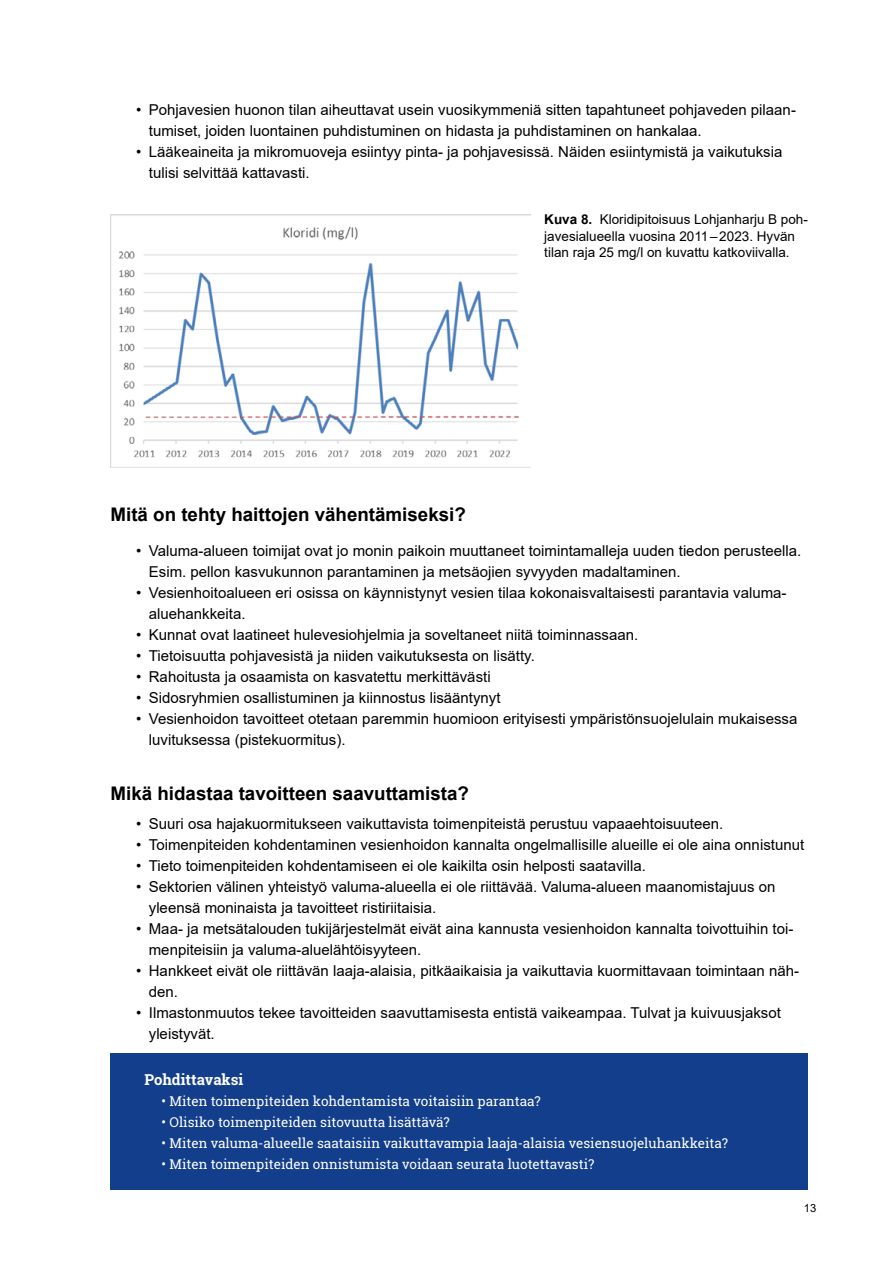
<style>
.page{position:relative;width:893px;height:1263px;background:#fff}
.page>*{position:absolute;margin:0;border:0;box-sizing:border-box;transform-origin:0 0}
.OTS_3_ei_sis{font:700 18.75px "Arial";color:#000}
.Lista{font:15px/21px "Arial";color:#000}
.Sininen_laatikkoteksti_Otsikko{font:700 15px "Roboto Slab";color:#fff}
.t1{font:13.5px "Roboto Slab";color:#fff}
.Kuvateksti_graafi{font:13.5px/16.5px "Arial";color:#000}
.t2{font:11.25px "Arial";color:#000}
.s1{font-weight:700}
</style>
<div class="page">
<div style="left:111px;top:1053px;width:697px;height:53px;background:#123e8b"></div>
<div style="left:111px;top:1096px;width:697px;height:52px;background:#123e8b"></div>
<div style="left:111px;top:1138px;width:697px;height:52px;background:#123e8b"></div>
<img style="left:111px;top:214px;width:419px;height:254px">
<p class="Lista" style="left:149px;top:99px;width:649px;text-indent:-13px">• Pohjavesien huonon tilan aiheuttavat usein vuosikymmeniä sitten tapahtuneet pohjaveden pilaan&shy;tumiset, joiden luontainen puhdistuminen on hidasta ja puhdistaminen on hankalaa.</p>
<p class="Lista" style="left:149px;top:141px;width:635px;text-indent:-13px">• Lääkeaineita ja mikromuoveja esiintyy pinta- ja pohjavesissä. Näiden esiintymistä ja vaikutuksia tulisi selvittää kattavasti.</p>
<p class="Kuvateksti_graafi" style="left:544px;top:211px;width:265px"><span class="s1">Kuva 8.</span> Kloridipitoisuus Lohjanharju B poh&shy;javesialueella vuosina 2011–2023. Hyvän tilan raja 25 mg/l on kuvattu katkoviivalla.</p>
<h3 class="OTS_3_ei_sis" style="left:111px;top:502px;width:357px">Mitä on tehty haittojen vähentämiseksi?</h3>
<p class="Lista" style="left:149px;top:540px;width:654px;text-indent:-13px">• Valuma-alueen toimijat ovat jo monin paikoin muuttaneet toimintamalleja uuden tiedon perusteella.<br>Esim. pellon kasvukunnon parantaminen ja metsäojien syvyyden madaltaminen.</p>
<p class="Lista" style="left:149px;top:582px;width:639px;text-indent:-13px">• Vesienhoitoalueen eri osissa on käynnistynyt vesien tilaa kokonaisvaltaisesti parantavia valuma&shy;aluehankkeita.</p>
<p class="Lista" style="left:136px;top:624px;width:504px">• Kunnat ovat laatineet hulevesiohjelmia ja soveltaneet niitä toiminnassaan.</p>
<p class="Lista" style="left:136px;top:645px;width:400px">• Tietoisuutta pohjavesistä ja niiden vaikutuksesta on lisätty.</p>
<p class="Lista" style="left:136px;top:666px;width:356px">• Rahoitusta ja osaamista on kasvatettu merkittävästi</p>
<p class="Lista" style="left:136px;top:687px;width:366px">• Sidosryhmien osallistuminen ja kiinnostus lisääntynyt</p>
<p class="Lista" style="left:149px;top:708px;width:650px;text-indent:-13px">• Vesienhoidon tavoitteet otetaan paremmin huomioon erityisesti ympäristönsuojelulain mukaisessa luvituksessa (pistekuormitus).</p>
<h3 class="OTS_3_ei_sis" style="left:111px;top:780px;width:360px">Mikä hidastaa tavoitteen saavuttamista?</h3>
<p class="Lista" style="left:136px;top:813px;width:589px">• Suuri osa hajakuormitukseen vaikuttavista toimenpiteistä perustuu vapaaehtoisuuteen.</p>
<p class="Lista" style="left:136px;top:834px;width:670px">• Toimenpiteiden kohdentaminen vesienhoidon kannalta ongelmallisille alueille ei ole aina onnistunut</p>
<p class="Lista" style="left:136px;top:855px;width:511px">• Tieto toimenpiteiden kohdentamiseen ei ole kaikilta osin helposti saatavilla.</p>
<p class="Lista" style="left:149px;top:876px;width:628px;text-indent:-13px">• Sektorien välinen yhteistyö valuma-alueella ei ole riittävää. Valuma-alueen maanomistajuus on yleensä moninaista ja tavoitteet ristiriitaisia.</p>
<p class="Lista" style="left:149px;top:918px;width:646px;text-indent:-13px">• Maa- ja metsätalouden tukijärjestelmät eivät aina kannusta vesienhoidon kannalta toivottuihin toi&shy;menpiteisiin ja valuma-aluelähtöisyyteen.</p>
<p class="Lista" style="left:149px;top:960px;width:652px;text-indent:-13px">• Hankkeet eivät ole riittävän laaja-alaisia, pitkäaikaisia ja vaikuttavia kuormittavaan toimintaan näh&shy;den.</p>
<p class="Lista" style="left:149px;top:1002px;width:633px;text-indent:-13px">• Ilmastonmuutos tekee tavoitteiden saavuttamisesta entistä vaikeampaa. Tulvat ja kuivuusjaksot yleistyvät.</p>
<p class="Sininen_laatikkoteksti_Otsikko" style="left:145px;top:1070px;width:100px">Pohdittavaksi</p>
<p class="t1" style="left:162px;top:1092px;width:381px">• Miten toimenpiteiden kohdentamista voitaisiin parantaa?</p>
<p class="t1" style="left:162px;top:1113px;width:290px">• Olisiko toimenpiteiden sitovuutta lisättävä?</p>
<p class="t1" style="left:162px;top:1134px;width:568px">• Miten valuma-alueelle saataisiin vaikuttavampia laaja-alaisia vesiensuojeluhankkeita?</p>
<p class="t1" style="left:162px;top:1155px;width:434px">• Miten toimenpiteiden onnistumista voidaan seurata luotettavasti?</p>
<p class="t2" style="left:804px;top:1200px;width:14px">13</p>
</div>
